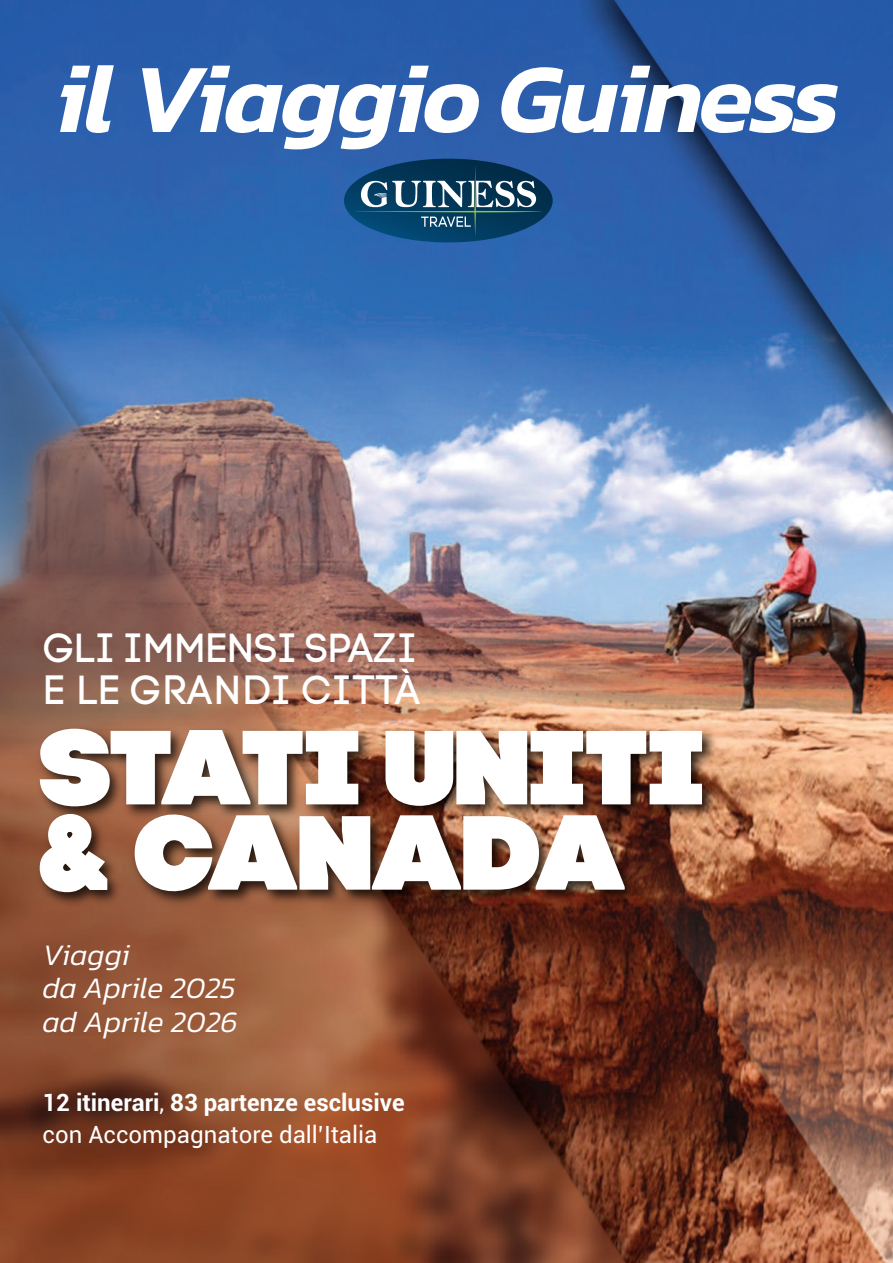
<style>
.page{position:relative;width:893px;height:1263px;background:#fff}
.page>*{position:absolute;margin:0;border:0;box-sizing:border-box;transform-origin:0 0}
.t1{font:105px/85.3px "Code Pro Black";letter-spacing:-.01em;color:#fff}
.t2{font:italic 600 99px "Kanit";letter-spacing:-.025em;color:#fff}
.t3{font:40.5px/42.3px "Code Pro LC";letter-spacing:-.025em;color:#fff}
.t4{font:italic 300 30px/33.3px "Kanit";color:#fff}
.t5{font:700 24px/31.8px "Roboto";color:#fff}
.s1{font-weight:400}
</style>
<div class="page">
<img style="left:0;top:0;width:893px;height:1263px">
<img style="left:0;top:707px;width:853px;height:242px">
<svg style="left:344px;top:159px;width:209px;height:83px"></svg>
<svg style="left:355px;top:164px;width:187px;height:73px;background:#295977"></svg>
<h2 class="t2" style="left:56px;top:23px;width:786px">il Viaggio Guiness</h2>
<h3 class="t3" style="left:43px;top:627px;width:380px">GLI IMMENSI SPAZI<br>E LE GRANDI CITTÀ</h3>
<h1 class="t1" style="left:43px;top:725px;width:667px">STATI UNITI &amp; CANADA</h1>
<p class="t4" style="left:43px;top:938px;width:197px">Viaggi<br>da Aprile 2025 ad Aprile 2026</p>
<p class="t5" style="left:43px;top:1086px;width:364px">12 itinerari<span class="s1">,</span> 83 partenze esclusive <span class="s1">con Accompagnatore dall’Italia</span></p>
</div>
